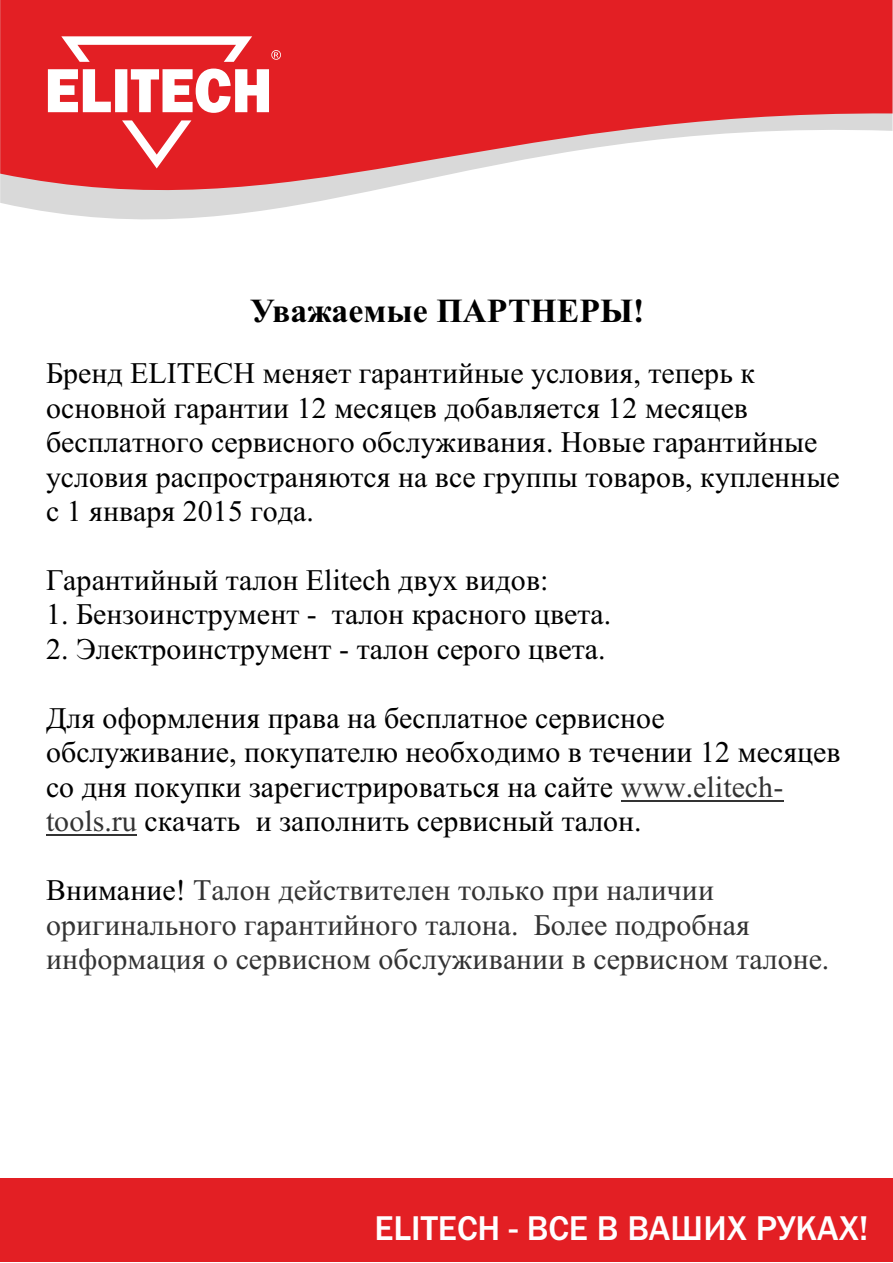
<style>
.page{position:relative;width:893px;height:1263px;background:#fff}
.page>*{position:absolute;margin:0;border:0;box-sizing:border-box;transform-origin:0 0}
.t1{font:500 35.55px "Franklin Gothic";color:#fff}
.t2{font:700 33.75px "Times New Roman";color:#000}
.t3{font:29.85px/34.5px "Times New Roman";color:#000}
.t4{font:29.85px/34.5px "Times New Roman";color:#333}
.s1{color:#333}
.s2{color:#000}
</style>
<div class="page">
<svg style="left:0;top:0;width:892px;height:220px;fill:#e31f24"></svg>
<svg style="left:48px;top:36px;width:233px;height:132px"></svg>
<div style="left:0;top:1178px;width:893px;height:84px;background:#e31f24"></div>
<hr style="left:621px;top:800px;width:162px;height:1px;background:#333">
<hr style="left:46px;top:834px;width:91px;height:2px;background:#333">
<p class="t2" style="left:250px;top:299px;width:396px">Уважаемые ПАРТНЕРЫ!</p>
<p class="t3" style="left:46px;top:359px;width:795px">Бренд ELITECH меняет гарантийные условия, теперь к основной гарантии 12 месяцев добавляется 12 месяцев бесплатного сервисного обслуживания. Новые гарантийные условия распространяются на все группы товаров, купленные с 1 января 2015 года.</p>
<p class="t3" style="left:46px;top:566px;width:504px">Гарантийный талон Elitech двух видов:</p>
<p class="t3" style="left:46px;top:600px;width:567px">1. Бензоинструмент - талон красного цвета.</p>
<p class="t3" style="left:46px;top:634px;width:561px">2. Электроинструмент - талон серого цвета.</p>
<p class="t3" style="left:46px;top:703px;width:796px">Для оформления права на бесплатное сервисное обслуживание, покупателю необходимо в течении 12 месяцев со дня покупки зарегистрироваться на сайте <span class="s1">www.elitech&shy;tools.ru</span> скачать и заполнить сервисный талон.</p>
<p class="t4" style="left:46px;top:876px;width:785px"><span class="s2">Внимание!</span> Талон действителен только при наличии оригинального гарантийного талона. Более подробная информация о сервисном обслуживании в сервисном талоне.</p>
<p class="t1" style="left:374px;top:1215px;width:496px">ELITECH - ВСЕ В ВАШИХ РУКАХ!</p>
</div>
